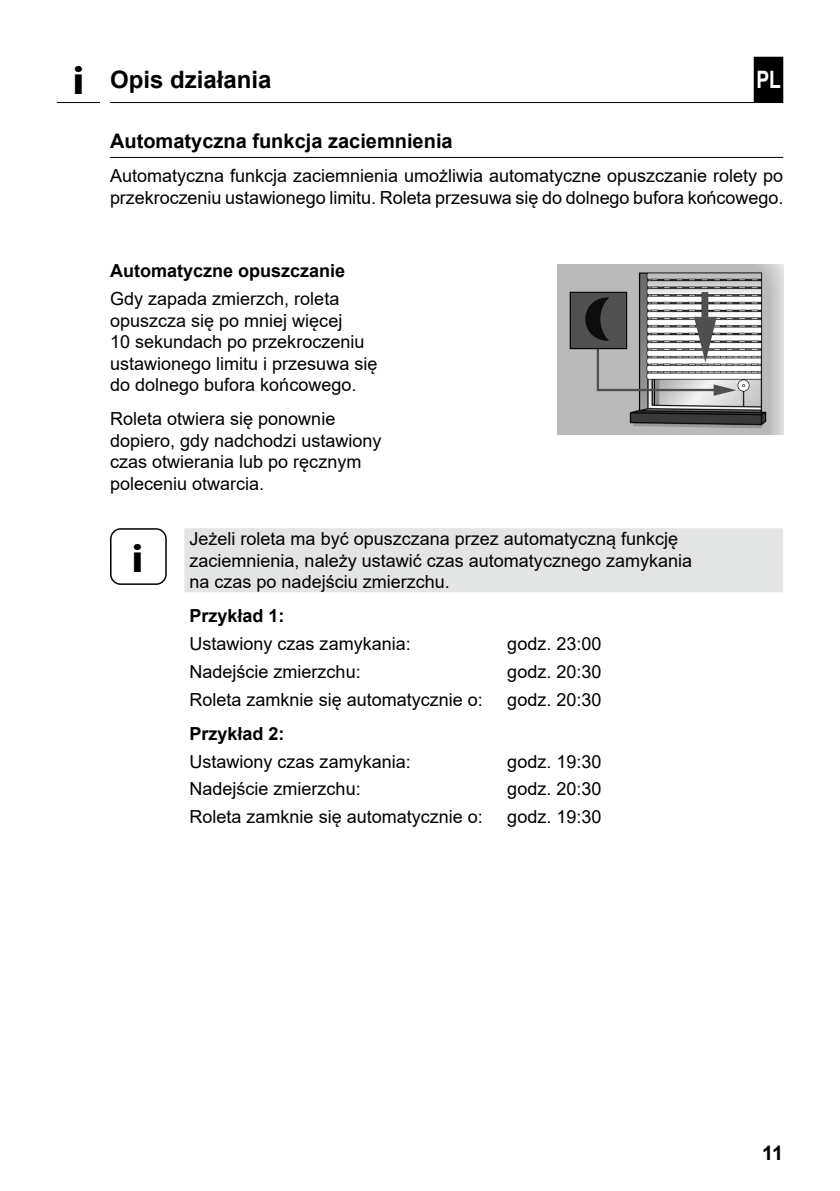
<style>
.page{position:relative;width:840px;height:1191px;background:#fff}
.page>*{position:absolute;margin:0;border:0;box-sizing:border-box;transform-origin:0 0}
.INFO-Icon{font:700 40px "Myriad Pro";color:#000;scale:1.1 1}
.Kapitelüberschrift{font:700 24px "Arial";color:#000}
.t1{font:700 24px "Arial";color:#fff;scale:.8 1}
.Überschrift_-_DE{font:700 20px "Arial";color:#000}
.Fließtext_-_DE{font:18px/21.6px "Arial";color:#000}
.Nützliche_Infos_3Zei{font:18px/21.6px "Arial";color:#000}
.Untertitel_-_DE{font:700 18px "Arial";color:#000}
</style>
<div class="page">
<hr style="left:110px;top:157px;width:672px;height:1px;background:#000">
<img style="left:557px;top:264px;width:225px;height:170px">
<div style="left:184px;top:528px;width:598px;height:64px;background:#e3e4e4"></div>
<div style="left:110px;top:528px;width:57px;height:57px;border:2px solid #000;border-radius:10px"></div>
<div style="left:754px;top:58px;width:27px;height:43px;background:#000"></div>
<div style="left:753px;top:57px;width:29px;height:45px;border:2px solid #000"></div>
<hr style="left:110px;top:102px;width:672px;height:1px;background:#000">
<hr style="left:57px;top:102px;width:43px;height:1px;background:#000">
<h1 class="INFO-Icon" style="left:72px;top:59px;width:12px">i</h1>
<p class="Kapitelüberschrift" style="left:110px;top:63px;width:163px">Opis działania</p>
<h2 class="t1" style="left:756px;top:63px;width:32px">PL</h2>
<p class="Überschrift_-_DE" style="left:110px;top:127px;width:344px">Automatyczna funkcja zaciemnienia</p>
<p class="Fließtext_-_DE" style="left:110px;top:165px;width:674px">Automatyczna funkcja zaciemnienia umożliwia automatyczne opuszczanie rolety po przekroczeniu ustawionego limitu. Roleta przesuwa się do dolnego bufora końcowego.</p>
<p class="Untertitel_-_DE" style="left:110px;top:258px;width:237px">Automatyczne opuszczanie</p>
<p class="Fließtext_-_DE" style="left:110px;top:288px;width:269px">Gdy zapada zmierzch, roleta opuszcza się po mniej więcej<br>10 sekundach po przekroczeniu ustawionego limitu i przesuwa się do dolnego bufora końcowego.</p>
<p class="Fließtext_-_DE" style="left:110px;top:408px;width:273px">Roleta otwiera się ponownie dopiero, gdy nadchodzi ustawiony czas otwierania lub po ręcznym poleceniu otwarcia.</p>
<p class="INFO-Icon" style="left:131px;top:535px;width:12px">i</p>
<p class="Nützliche_Infos_3Zei" style="left:189px;top:528px;width:504px">Jeżeli roleta ma być opuszczana przez automatyczną funkcję zaciemnienia, należy ustawić czas automatycznego zamykania na czas po nadejściu zmierzchu.</p>
<p class="Untertitel_-_DE" style="left:189px;top:603px;width:97px">Przykład 1:</p>
<p class="Fließtext_-_DE" style="left:189px;top:633px;width:223px">Ustawiony czas zamykania:</p>
<p class="Fließtext_-_DE" style="left:507px;top:633px;width:96px">godz. 23:00</p>
<p class="Fließtext_-_DE" style="left:189px;top:660px;width:173px">Nadejście zmierzchu:</p>
<p class="Fließtext_-_DE" style="left:507px;top:660px;width:96px">godz. 20:30</p>
<p class="Fließtext_-_DE" style="left:189px;top:688px;width:295px">Roleta zamknie się automatycznie o:</p>
<p class="Fließtext_-_DE" style="left:507px;top:688px;width:96px">godz. 20:30</p>
<p class="Untertitel_-_DE" style="left:189px;top:720px;width:97px">Przykład 2:</p>
<p class="Fließtext_-_DE" style="left:189px;top:750px;width:223px">Ustawiony czas zamykania:</p>
<p class="Fließtext_-_DE" style="left:507px;top:750px;width:96px">godz. 19:30</p>
<p class="Fließtext_-_DE" style="left:189px;top:778px;width:173px">Nadejście zmierzchu:</p>
<p class="Fließtext_-_DE" style="left:507px;top:778px;width:96px">godz. 20:30</p>
<p class="Fließtext_-_DE" style="left:189px;top:806px;width:295px">Roleta zamknie się automatycznie o:</p>
<p class="Fließtext_-_DE" style="left:507px;top:806px;width:96px">godz. 19:30</p>
<p class="Überschrift_-_DE" style="left:761px;top:1139px;width:23px">11</p>
</div>
